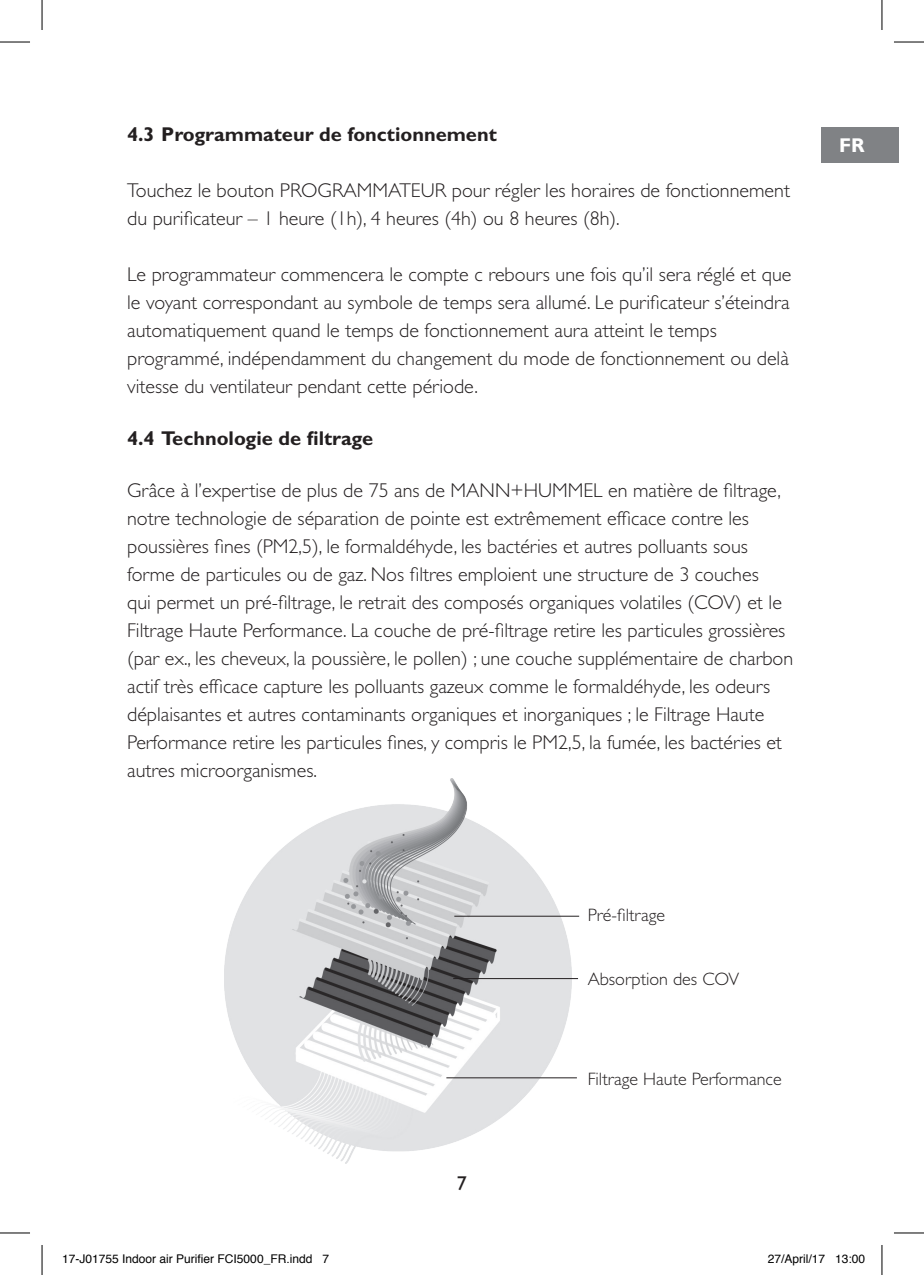
<style>
.page{position:relative;width:924px;height:1275px;background:#fff}
.page>*{position:absolute;margin:0;border:0;box-sizing:border-box;transform-origin:0 0}
._8_5_Tab{font:300 20px/28px "Gill Sans Std";color:#231f20}
._8_5_1__Tab{font:300 20px/28px "Gill Sans Std";color:#231f20}
._3_1_bold{font:700 20px "Gill Sans Std";color:#231f20}
._1__B0ld{font:700 20px "Gill Sans Std";color:#fff}
.t1{font:20px "Gill Sans Std";color:#231f20}
._8_5_1__Tab-2{font:300 18px "Gill Sans Std";color:#231f20}
.t2{font:12px "Helvetica";color:#000}
</style>
<div class="page">
<div style="left:820px;top:127px;width:78px;height:35px;background:#808285"></div>
<img style="left:225px;top:778px;width:346px;height:385px">
<hr style="left:454px;top:916px;width:125px;height:1px;background:#231f20">
<hr style="left:453px;top:978px;width:124px;height:1px;background:#231f20">
<hr style="left:446px;top:1077px;width:130px;height:1px;background:#231f20">
<hr style="left:0;top:42px;width:30px;height:1px;background:#000">
<hr style="left:893px;top:42px;width:30px;height:1px;background:#000">
<hr style="left:0;top:1232px;width:30px;height:1px;background:#000">
<hr style="left:893px;top:1232px;width:30px;height:1px;background:#000">
<hr style="left:42px;top:0;width:1px;height:30px;background:#000">
<hr style="left:42px;top:1245px;width:1px;height:30px;background:#000">
<hr style="left:881px;top:0;width:1px;height:30px;background:#000">
<hr style="left:881px;top:1245px;width:1px;height:30px;background:#000">
<p class="_3_1_bold" style="left:127px;top:122px;width:371px">4.3 Programmateur de fonctionnement</p>
<p class="_8_5_1__Tab" style="left:127px;top:176px;width:664px">Touchez le bouton PROGRAMMATEUR pour régler les horaires de fonctionnement du purificateur – 1 heure (1h), 4 heures (4h) ou 8 heures (8h).</p>
<p class="_8_5_1__Tab" style="left:127px;top:260px;width:665px">Le programmateur commencera le compte c rebours une fois qu’il sera réglé et que le voyant correspondant au symbole de temps sera allumé. Le purificateur s’éteindra automatiquement quand le temps de fonctionnement aura atteint le temps programmé, indépendamment du changement du mode de fonctionnement ou delà vitesse du ventilateur pendant cette période.</p>
<p class="_3_1_bold" style="left:127px;top:426px;width:247px">4.4 Technologie de filtrage</p>
<p class="_8_5_Tab" style="left:127px;top:476px;width:667px">Grâce à l’expertise de plus de 75 ans de MANN+HUMMEL en matière de filtrage, notre technologie de séparation de pointe est extrêmement efficace contre les poussières fines (PM2,5), le formaldéhyde, les bactéries et autres polluants sous forme de particules ou de gaz. Nos filtres emploient une structure de 3 couches<br>qui permet un pré-filtrage, le retrait des composés organiques volatiles (COV) et le Filtrage Haute Performance. La couche de pré-filtrage retire les particules grossières (par ex., les cheveux, la poussière, le pollen) ; une couche supplémentaire de charbon actif très efficace capture les polluants gazeux comme le formaldéhyde, les odeurs déplaisantes et autres contaminants organiques et inorganiques ; le Filtrage Haute Performance retire les particules fines, y compris le PM2,5, la fumée, les bactéries et autres microorganismes.</p>
<p class="_1__B0ld" style="left:838px;top:134px;width:27px">FR</p>
<p class="t1" style="left:457px;top:1172px;width:11px">7</p>
<p class="_8_5_1__Tab-2" style="left:587px;top:905px;width:79px">Pré-filtrage</p>
<p class="_8_5_1__Tab-2" style="left:587px;top:969px;width:153px">Absorption des COV</p>
<p class="_8_5_1__Tab-2" style="left:587px;top:1069px;width:195px">Filtrage Haute Performance</p>
<p class="t2" style="left:62px;top:1249px;width:268px">17-J01755 Indoor air Purifier FCI5000_FR.indd 7</p>
<p class="t2" style="left:767px;top:1249px;width:99px">27/April/17 13:00</p>
</div>
